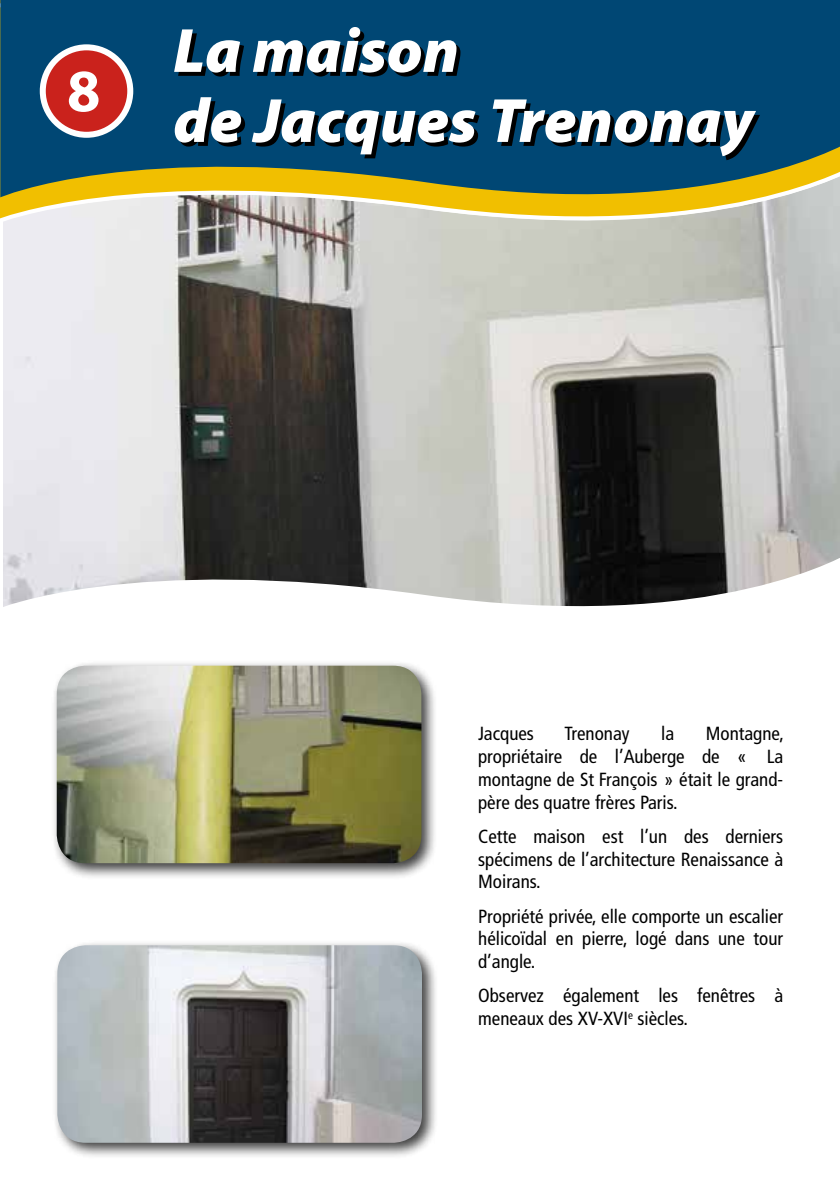
<style>
.page{position:relative;width:840px;height:1191px;background:#fff}
.page>*{position:absolute;margin:0;border:0;box-sizing:border-box;transform-origin:0 0}
.t1{font:italic 900 63px/70px "Myriad Pro";color:#fff}
.t2{font:700 60.4px "Myriad";color:#fff}
.t3{font:condensed 19px/22.8px "Frutiger";color:#000;text-align:justify}
</style>
<div class="page">
<img style="left:3px;top:247px;width:836px;height:304px">
<svg style="left:3px;top:551px;width:836px;height:56px"></svg>
<svg style="left:3px;top:225px;width:836px;height:22px;background:#c5c5c1"></svg>
<svg style="left:0;top:0;width:839px;height:225px;background:#306271"></svg>
<div style="left:43px;top:47px;width:87px;height:88px;background:#ca221c;border-radius:50%"></div>
<div style="left:40px;top:44px;width:93px;height:94px;border:6px solid #fff;border-radius:50%"></div>
<div style="left:52px;top:940px;width:386px;height:219px;background:#000;opacity:.75"></div>
<img style="left:57px;top:945px;width:365px;height:197px">
<div style="left:51px;top:660px;width:386px;height:220px;background:#000;opacity:.75"></div>
<img style="left:57px;top:665px;width:364px;height:198px">
<h2 class="t2" style="left:67px;top:60px;width:38px">87</h2>
<h1 class="t1" style="left:173px;top:13px;width:582px">La maison<br>de Jacques Trenonay</h1>
<p class="t3" style="left:478px;top:722px;width:57px">Jacques</p>
<p class="t3" style="left:564px;top:722px;width:67px">Trenonay</p>
<p class="t3" style="left:660px;top:722px;width:15px">la</p>
<p class="t3" style="left:478px;top:722px;width:307px;text-indent:227px">Montagne, propriétaire de l’Auberge de « La montagne de St François » était le grand&shy;père des quatre frères Paris.</p>
<p class="t3" style="left:478px;top:825px;width:306px">Cette maison est l’un des derniers spécimens de l’architecture Renaissance à Moirans.</p>
<p class="t3" style="left:478px;top:904px;width:306px">Propriété privée, elle comporte un escalier hélicoïdal en pierre, logé dans une tour d’angle.</p>
<p class="t3" style="left:478px;top:984px;width:306px">Observez également les fenêtres à meneaux des XV-XVI<sup>e</sup> siècles.</p>
</div>
